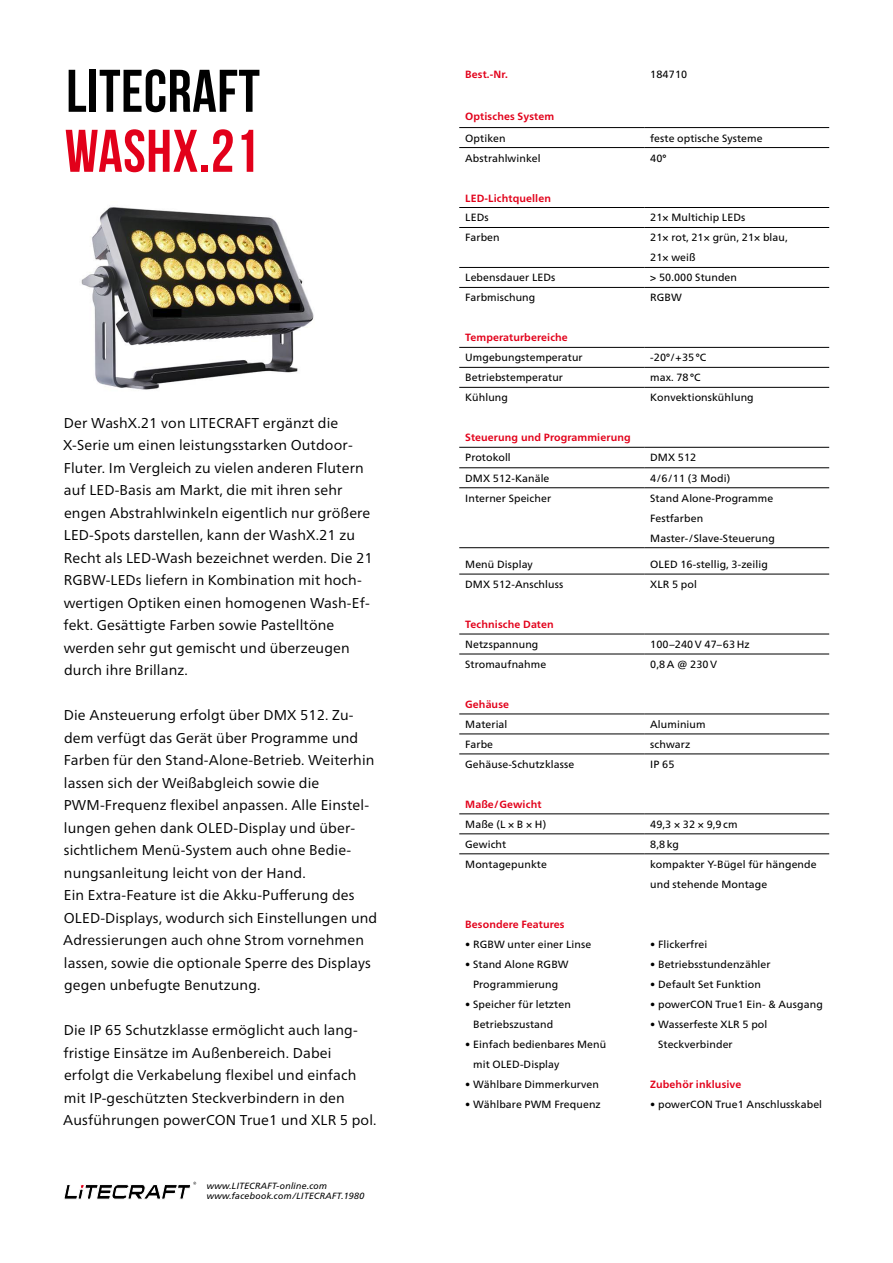
<style>
.page{position:relative;width:893px;height:1263px;background:#fff}
.page>*{position:absolute;margin:0;border:0;box-sizing:border-box;transform-origin:0 0}
.t1{font:60px "Bebas Neue";letter-spacing:.01em;color:#000}
.t2{font:60px "Bebas Neue";letter-spacing:.01em;color:#e2001a}
.t3{font:14.25px/22.5px "Frutiger Neue LT Pro";letter-spacing:.01em;color:#000}
.t4{font:10.5px/20px "Frutiger Neue LT Pro";letter-spacing:.01em;color:#000}
.t5{font:700 10.5px "Frutiger Neue LT Pro";letter-spacing:.01em;color:#e2001a}
.t6{font:italic 9px/10.5px "Frutiger Neue LT Pro";letter-spacing:.02em;color:#000}
</style>
<div class="page">
<svg style="left:64px;top:1182px;width:132px;height:17px"></svg>
<img style="left:81px;top:207px;width:233px;height:183px">
<hr style="left:459px;top:127px;width:185px;height:1px;background:#000">
<hr style="left:644px;top:127px;width:185px;height:1px;background:#000">
<hr style="left:459px;top:207px;width:185px;height:1px;background:#000">
<hr style="left:644px;top:207px;width:185px;height:1px;background:#000">
<hr style="left:459px;top:227px;width:185px;height:1px;background:#000">
<hr style="left:644px;top:227px;width:185px;height:1px;background:#000">
<hr style="left:459px;top:267px;width:185px;height:1px;background:#000">
<hr style="left:644px;top:267px;width:185px;height:1px;background:#000">
<hr style="left:459px;top:287px;width:185px;height:1px;background:#000">
<hr style="left:644px;top:287px;width:185px;height:1px;background:#000">
<hr style="left:459px;top:347px;width:185px;height:1px;background:#000">
<hr style="left:644px;top:347px;width:185px;height:1px;background:#000">
<hr style="left:459px;top:367px;width:185px;height:1px;background:#000">
<hr style="left:644px;top:367px;width:185px;height:1px;background:#000">
<hr style="left:459px;top:387px;width:185px;height:1px;background:#000">
<hr style="left:644px;top:387px;width:185px;height:1px;background:#000">
<hr style="left:459px;top:447px;width:185px;height:1px;background:#000">
<hr style="left:644px;top:447px;width:185px;height:1px;background:#000">
<hr style="left:459px;top:467px;width:185px;height:1px;background:#000">
<hr style="left:644px;top:467px;width:185px;height:1px;background:#000">
<hr style="left:459px;top:487px;width:185px;height:1px;background:#000">
<hr style="left:644px;top:487px;width:185px;height:1px;background:#000">
<hr style="left:459px;top:547px;width:185px;height:1px;background:#000">
<hr style="left:644px;top:547px;width:185px;height:1px;background:#000">
<hr style="left:459px;top:147px;width:185px;height:1px;background:#000">
<hr style="left:644px;top:147px;width:185px;height:1px;background:#000">
<hr style="left:459px;top:634px;width:185px;height:1px;background:#000">
<hr style="left:644px;top:634px;width:185px;height:1px;background:#000">
<hr style="left:459px;top:654px;width:185px;height:1px;background:#000">
<hr style="left:644px;top:654px;width:185px;height:1px;background:#000">
<hr style="left:459px;top:713px;width:185px;height:1px;background:#000">
<hr style="left:644px;top:713px;width:185px;height:1px;background:#000">
<hr style="left:459px;top:733px;width:185px;height:1px;background:#000">
<hr style="left:644px;top:733px;width:185px;height:1px;background:#000">
<hr style="left:459px;top:813px;width:185px;height:1px;background:#000">
<hr style="left:644px;top:813px;width:185px;height:1px;background:#000">
<hr style="left:459px;top:833px;width:185px;height:1px;background:#000">
<hr style="left:644px;top:833px;width:185px;height:1px;background:#000">
<hr style="left:459px;top:853px;width:185px;height:1px;background:#000">
<hr style="left:644px;top:853px;width:185px;height:1px;background:#000">
<hr style="left:459px;top:574px;width:185px;height:1px;background:#000">
<hr style="left:644px;top:574px;width:185px;height:1px;background:#000">
<hr style="left:459px;top:753px;width:185px;height:1px;background:#000">
<hr style="left:644px;top:753px;width:185px;height:1px;background:#000">
<h1 class="t1" style="left:66px;top:58px;width:195px">LITECRAFT</h1>
<h1 class="t2" style="left:65px;top:118px;width:196px">WashX.21</h1>
<p class="t3" style="left:63px;top:411px;width:311px">Der WashX.21 von LITECRAFT ergänzt die X-Serie um einen leistungsstarken Outdoor-Fluter. Im Vergleich zu vielen anderen Flutern auf LED-Basis am Markt, die mit ihren sehr engen Abstrahlwinkeln eigentlich nur größere LED-Spots darstellen, kann der WashX.21 zu Recht als LED-Wash bezeichnet werden. Die 21<br>RGBW-LEDs liefern in Kombination mit hoch&shy;wertigen Optiken einen homogenen Wash-Ef&shy;fekt. Gesättigte Farben sowie Pastelltöne werden sehr gut gemischt und überzeugen durch ihre Brillanz.</p>
<p class="t3" style="left:63px;top:704px;width:316px">Die Ansteuerung erfolgt über DMX 512. Zu&shy;dem verfügt das Gerät über Programme und Farben für den Stand-Alone-Betrieb. Weiterhin lassen sich der Weißabgleich sowie die PWM-Frequenz flexibel anpassen. Alle Einstel&shy;lungen gehen dank OLED-Display und über&shy;sichtlichem Menü-System auch ohne Bedie&shy;nungsanleitung leicht von der Hand.<br>Ein Extra-Feature ist die Akku-Pufferung des OLED-Displays, wodurch sich Einstellungen und Adressierungen auch ohne Strom vornehmen lassen, sowie die optionale Sperre des Displays gegen unbefugte Benutzung.</p>
<p class="t3" style="left:63px;top:1019px;width:315px">Die IP 65 Schutzklasse ermöglicht auch lang&shy;fristige Einsätze im Außenbereich. Dabei erfolgt die Verkabelung flexibel und einfach mit IP-geschützten Steckverbindern in den Ausführungen powerCON True1 und XLR 5 pol.</p>
<p class="t6" style="left:207px;top:1180px;width:159px">www.LITECRAFT-online.com www.facebook.com/LITECRAFT.1980</p>
<p class="t5" style="left:465px;top:68px;width:44px">Best.-Nr.</p>
<p class="t4" style="left:650px;top:64px;width:39px">184710</p>
<p class="t5" style="left:465px;top:110px;width:91px">Optisches System</p>
<p class="t4" style="left:465px;top:128px;width:42px">Optiken</p>
<p class="t4" style="left:650px;top:128px;width:114px">feste optische Systeme</p>
<p class="t4" style="left:465px;top:148px;width:77px">Abstrahlwinkel</p>
<p class="t4" style="left:650px;top:148px;width:18px">40°</p>
<p class="t5" style="left:465px;top:192px;width:87px">LED-Lichtquellen</p>
<p class="t4" style="left:465px;top:208px;width:25px">LEDs</p>
<p class="t4" style="left:650px;top:208px;width:97px">21× Multichip LEDs</p>
<p class="t4" style="left:465px;top:228px;width:36px">Farben</p>
<p class="t4" style="left:650px;top:228px;width:139px">21× rot, 21× grün, 21× blau,<br>21× weiß</p>
<p class="t4" style="left:465px;top:268px;width:92px">Lebensdauer LEDs</p>
<p class="t4" style="left:650px;top:268px;width:88px">&gt; 50.000 Stunden</p>
<p class="t4" style="left:465px;top:288px;width:72px">Farbmischung</p>
<p class="t4" style="left:650px;top:288px;width:33px">RGBW</p>
<p class="t5" style="left:465px;top:331px;width:104px">Temperaturbereiche</p>
<p class="t4" style="left:465px;top:348px;width:119px">Umgebungstemperatur</p>
<p class="t4" style="left:650px;top:348px;width:58px">-20°/+35 °C</p>
<p class="t4" style="left:465px;top:368px;width:99px">Betriebstemperatur</p>
<p class="t4" style="left:650px;top:368px;width:52px">max. 78 °C</p>
<p class="t4" style="left:465px;top:387px;width:44px">Kühlung</p>
<p class="t4" style="left:650px;top:387px;width:105px">Konvektionskühlung</p>
<p class="t5" style="left:465px;top:431px;width:167px">Steuerung und Programmierung</p>
<p class="t4" style="left:465px;top:447px;width:47px">Protokoll</p>
<p class="t4" style="left:650px;top:447px;width:48px">DMX 512</p>
<p class="t4" style="left:465px;top:468px;width:86px">DMX 512-Kanäle</p>
<p class="t4" style="left:650px;top:468px;width:81px">4/6/11 (3 Modi)</p>
<p class="t4" style="left:465px;top:488px;width:87px">Interner Speicher</p>
<p class="t4" style="left:650px;top:488px;width:126px">Stand Alone-Programme<br>Festfarben<br>Master-/Slave-Steuerung</p>
<p class="t4" style="left:465px;top:554px;width:69px">Menü Display</p>
<p class="t4" style="left:650px;top:554px;width:119px">OLED 16-stellig, 3-zeilig</p>
<p class="t4" style="left:465px;top:574px;width:100px">DMX 512-Anschluss</p>
<p class="t4" style="left:650px;top:574px;width:48px">XLR 5 pol</p>
<p class="t5" style="left:465px;top:618px;width:90px">Technische Daten</p>
<p class="t4" style="left:465px;top:634px;width:75px">Netzspannung</p>
<p class="t4" style="left:650px;top:634px;width:101px">100–240V 47–63Hz</p>
<p class="t4" style="left:465px;top:654px;width:83px">Stromaufnahme</p>
<p class="t4" style="left:650px;top:654px;width:69px">0,8A @ 230V</p>
<p class="t5" style="left:465px;top:698px;width:45px">Gehäuse</p>
<p class="t4" style="left:465px;top:714px;width:44px">Material</p>
<p class="t4" style="left:650px;top:714px;width:57px">Aluminium</p>
<p class="t4" style="left:465px;top:734px;width:29px">Farbe</p>
<p class="t4" style="left:650px;top:734px;width:42px">schwarz</p>
<p class="t4" style="left:465px;top:754px;width:111px">Gehäuse-Schutzklasse</p>
<p class="t4" style="left:650px;top:754px;width:26px">IP 65</p>
<p class="t5" style="left:465px;top:798px;width:78px">Maße/Gewicht</p>
<p class="t4" style="left:465px;top:814px;width:82px">Maße (L × B × H)</p>
<p class="t4" style="left:650px;top:814px;width:89px">49,3 × 32 × 9,9 cm</p>
<p class="t4" style="left:465px;top:834px;width:43px">Gewicht</p>
<p class="t4" style="left:650px;top:834px;width:30px">8,8 kg</p>
<p class="t4" style="left:465px;top:854px;width:83px">Montagepunkte</p>
<p class="t4" style="left:650px;top:854px;width:168px">kompakter Y-Bügel für hängende und stehende Montage</p>
<p class="t5" style="left:465px;top:918px;width:101px">Besondere Features</p>
<p class="t4" style="left:465px;top:934px;width:127px">• RGBW unter einer Linse</p>
<p class="t4" style="left:650px;top:934px;width:59px">• Flickerfrei</p>
<p class="t4" style="left:465px;top:954px;width:105px">• Stand Alone RGBW</p>
<p class="t4" style="left:650px;top:954px;width:122px">• Betriebsstundenzähler</p>
<p class="t4" style="left:473px;top:974px;width:87px">Programmierung</p>
<p class="t4" style="left:650px;top:974px;width:112px">• Default Set Funktion</p>
<p class="t4" style="left:465px;top:994px;width:107px">• Speicher für letzten</p>
<p class="t4" style="left:650px;top:994px;width:174px">• powerCON True1 Ein- &amp; Ausgang</p>
<p class="t4" style="left:473px;top:1014px;width:82px">Betriebszustand</p>
<p class="t4" style="left:650px;top:1014px;width:119px">• Wasserfeste XLR 5 pol</p>
<p class="t4" style="left:465px;top:1034px;width:142px">• Einfach bedienbares Menü</p>
<p class="t4" style="left:658px;top:1034px;width:76px">Steckverbinder</p>
<p class="t4" style="left:473px;top:1054px;width:88px">mit OLED-Display</p>
<p class="t4" style="left:465px;top:1074px;width:135px">• Wählbare Dimmerkurven</p>
<p class="t5" style="left:650px;top:1078px;width:93px">Zubehör inklusive</p>
<p class="t4" style="left:465px;top:1094px;width:137px">• Wählbare PWM Frequenz</p>
<p class="t4" style="left:650px;top:1094px;width:173px">• powerCON True1 Anschlusskabel</p>
</div>
